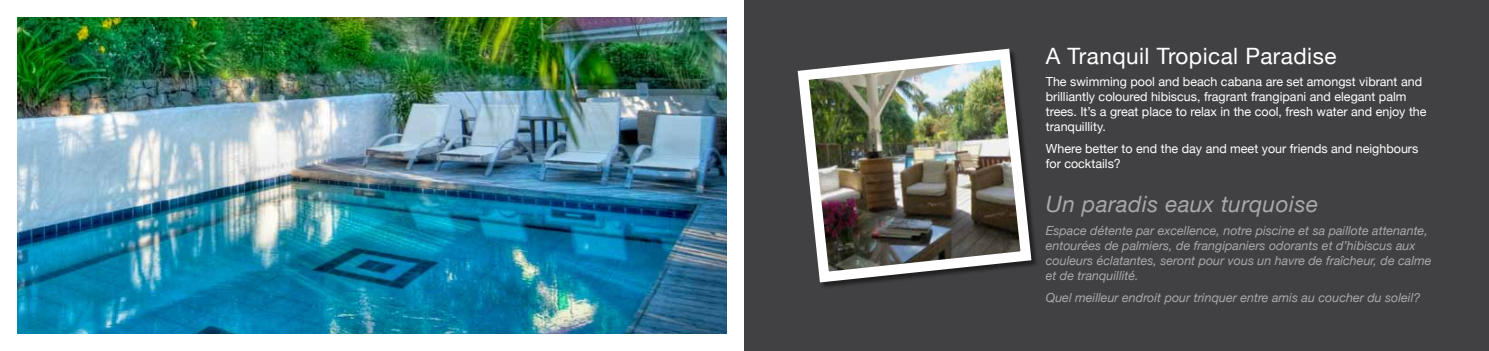
<style>
.page{position:relative;width:1489px;height:351px;background:#fff}
.page>*{position:absolute;margin:0;border:0;box-sizing:border-box;transform-origin:0 0}
.t1{font:22.5px "Helvetica Neue";letter-spacing:.02em;color:#fff}
.t2{font:italic 22.5px "Helvetica Neue";letter-spacing:.02em;color:#a7a9ac}
.t3{font:italic 12.5px/15px "Helvetica Neue";color:#a7a9ac}
.t4{font:12.5px/15px "Helvetica Neue";color:#fff}
</style>
<div class="page">
<div style="left:744px;top:0;width:744px;height:351px;background:#414042"></div>
<img style="left:18px;top:18px;width:708px;height:315px">
<img style="left:797px;top:48px;width:239px;height:239px">
<h1 class="t1" style="left:1045px;top:37px;width:292px">A Tranquil Tropical Paradise</h1>
<p class="t4" style="left:1045px;top:73px;width:382px">The swimming pool and beach cabana are set amongst vibrant and brilliantly coloured hibiscus, fragrant frangipani and elegant palm trees. It’s a great place to relax in the cool, fresh water and enjoy the tranquillity.</p>
<p class="t4" style="left:1045px;top:140px;width:374px">Where better to end the day and meet your friends and neighbours for cocktails?</p>
<h1 class="t2" style="left:1045px;top:186px;width:274px">Un paradis eaux turquoise</h1>
<p class="t3" style="left:1045px;top:222px;width:387px">Espace détente par excellence, notre piscine et sa paillote attenante, entourées de palmiers, de frangipaniers odorants et d’hibiscus aux couleurs éclatantes, seront pour vous un havre de fraîcheur, de calme et de tranquillité.</p>
<p class="t3" style="left:1045px;top:289px;width:376px">Quel meilleur endroit pour trinquer entre amis au coucher du soleil?</p>
</div>
